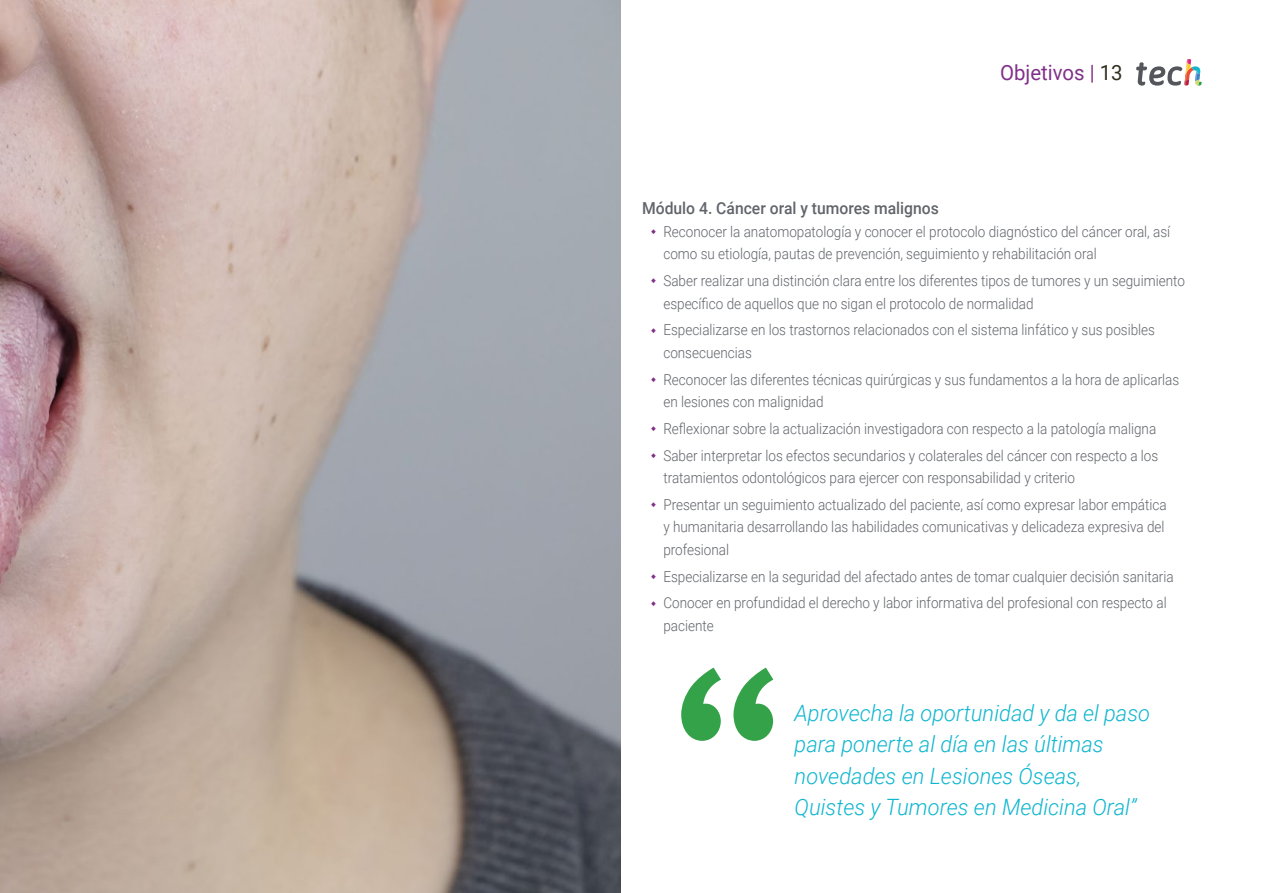
<style>
.page{position:relative;width:1263px;height:893px;background:#fff}
.page>*{position:absolute;margin:0;border:0;box-sizing:border-box;transform-origin:0 0}
.t1{font:italic 300 22.5px/31.5px "Roboto";color:#0fb6cf}
.t2{font:21px "Roboto";color:#813089}
.t3{font:500 16.5px "Roboto";color:#61646a;scale:.95 1}
.t4{font:300 15px/22.5px "Roboto";color:#61646a;scale:.9 1}
.s1{color:#312e20}
</style>
<div class="page">
<svg style="left:1136px;top:59px;width:66px;height:27px"></svg>
<svg style="left:681px;top:668px;width:92px;height:73px"></svg>
<img style="left:0;top:0;width:621px;height:893px">
<h2 class="t2" style="left:1000px;top:57px;width:124px">Objetivos | <span class="s1">13</span></h2>
<p class="t3" style="left:642px;top:197px;width:314px">Módulo 4. Cáncer oral y tumores malignos</p>
<p class="t4" style="left:663px;top:220px;width:565px">Reconocer la anatomopatología y conocer el protocolo diagnóstico del cáncer oral, así como su etiología, pautas de prevención, seguimiento y rehabilitación oral</p>
<p class="t4" style="left:663px;top:269px;width:581px">Saber realizar una distinción clara entre los diferentes tipos de tumores y un seguimiento específico de aquellos que no sigan el protocolo de normalidad</p>
<p class="t4" style="left:663px;top:318px;width:548px">Especializarse en los trastornos relacionados con el sistema linfático y sus posibles consecuencias</p>
<p class="t4" style="left:663px;top:367px;width:575px">Reconocer las diferentes técnicas quirúrgicas y sus fundamentos a la hora de aplicarlas en lesiones con malignidad</p>
<p class="t4" style="left:663px;top:414px;width:551px;line-height:26.7px">Reflexionar sobre la actualización investigadora con respecto a la patología maligna<br>Saber interpretar los efectos secundarios y colaterales del cáncer con respecto a los</p>
<p class="t4" style="left:663px;top:464px;width:561px;line-height:26.7px">tratamientos odontológicos para ejercer con responsabilidad y criterio<br>Presentar un seguimiento actualizado del paciente, así como expresar labor empática</p>
<p class="t4" style="left:663px;top:515px;width:558px">y humanitaria desarrollando las habilidades comunicativas y delicadeza expresiva del profesional</p>
<p class="t4" style="left:663px;top:562px;width:568px;line-height:26.7px">Especializarse en la seguridad del afectado antes de tomar cualquier decisión sanitaria<br>Conocer en profundidad el derecho y labor informativa del profesional con respecto al</p>
<p class="t4" style="left:663px;top:614px;width:57px">paciente</p>
<h1 class="t1" style="left:795px;top:696px;width:357px">Aprovecha la oportunidad y da el paso para ponerte al día en las últimas novedades en Lesiones Óseas, Quistes y Tumores en Medicina Oral”</h1>
</div>
